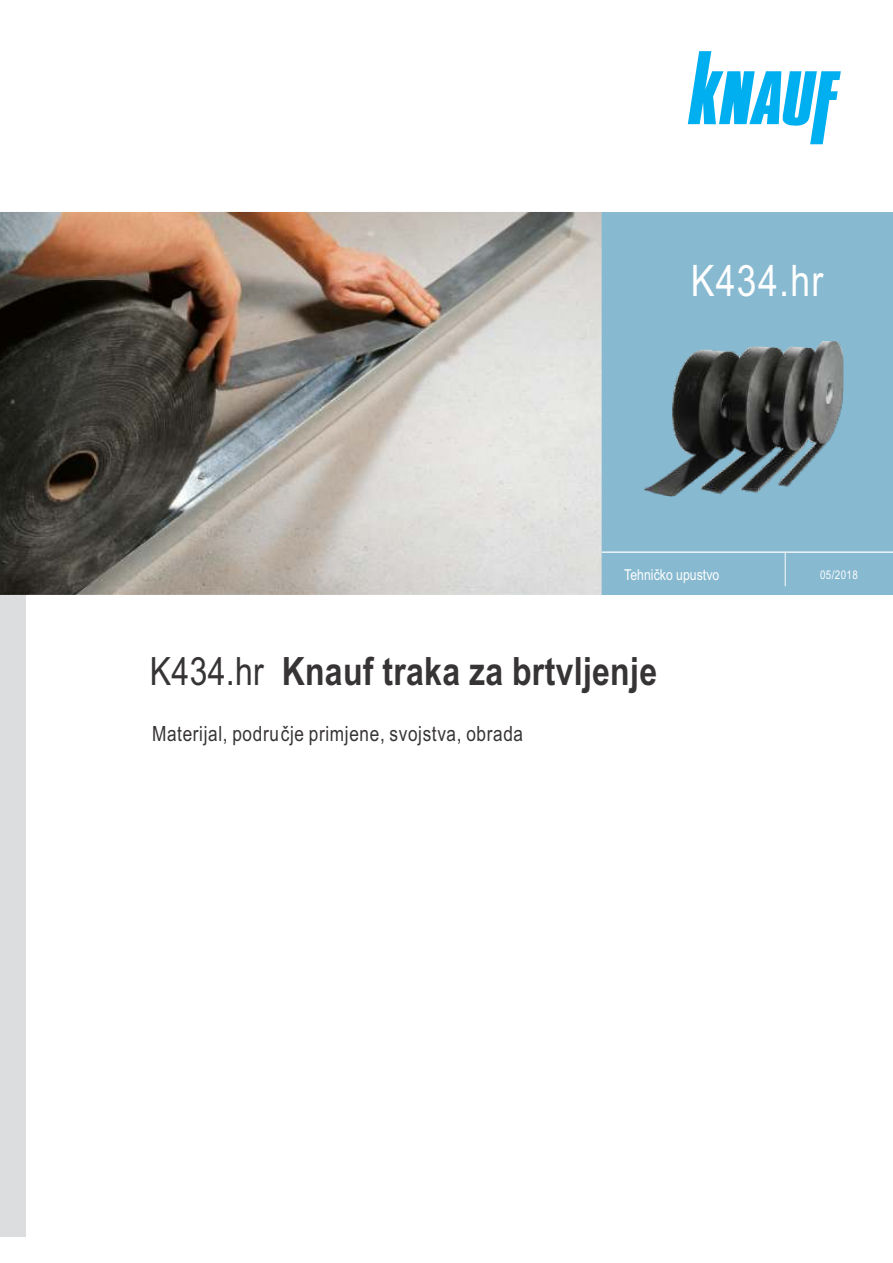
<style>
.page{position:relative;width:893px;height:1263px;background:#fff}
.page>*{position:absolute;margin:0;border:0;box-sizing:border-box;transform-origin:0 0}
.t1{font:43.35px "Arial Narrow";letter-spacing:.03em;color:#fefefe}
.t2{font:700 39px "Arial Narrow";letter-spacing:.01em;color:#373435}
.t3{font:21px "Arial Narrow";letter-spacing:.03em;color:#373435}
.t4{font:15px "Arial Narrow";color:#fefefe}
.t5{font:12px "Arial Narrow";letter-spacing:.03em;color:#fefefe}
.s1{font-weight:400}
</style>
<div class="page">
<svg style="left:688px;top:51px;width:153px;height:93px"></svg>
<div style="left:602px;top:212px;width:291px;height:383px;background:#87b9d0"></div>
<hr style="left:602px;top:551px;width:291px;height:2px;background:#fefefe">
<hr style="left:785px;top:552px;width:1px;height:34px;background:#fefefe">
<div style="left:0;top:595px;width:26px;height:642px;background:#dcdddf"></div>
<img style="left:0;top:212px;width:602px;height:383px">
<img style="left:644px;top:341px;width:199px;height:155px">
<h1 class="t1" style="left:691px;top:264px;width:134px">K434.hr</h1>
<p class="t4" style="left:624px;top:569px;width:97px">Tehničko upustvo</p>
<h2 class="t2" style="left:150px;top:642px;width:509px"><span class="s1">K434.hr</span> Knauf traka za brtvljenje</h2>
<p class="t3" style="left:152px;top:726px;width:373px">Materijal, područje primjene, svojstva, obrada</p>
<p class="t5" style="left:820px;top:571px;width:39px">05/2018</p>
</div>
